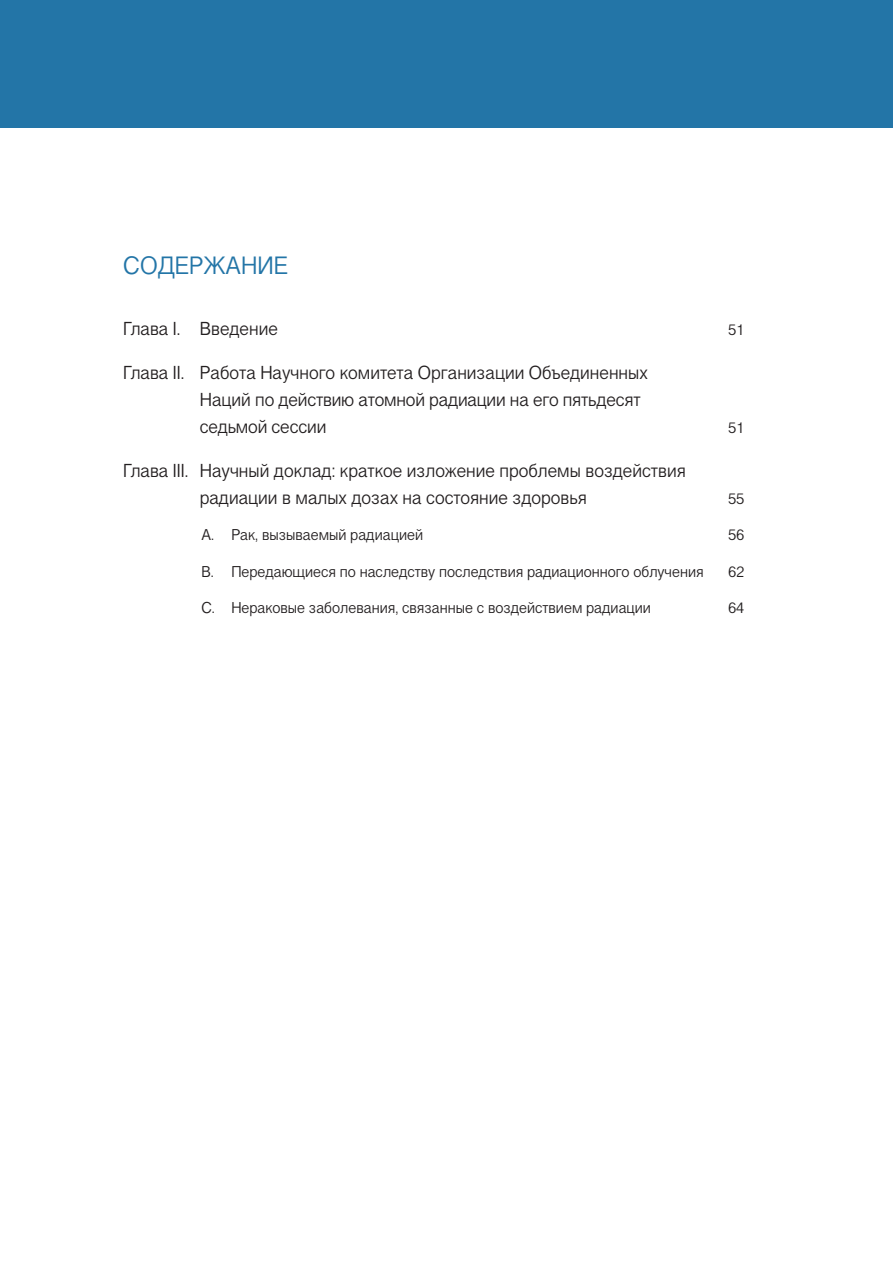
<style>
.page{position:relative;width:893px;height:1263px;background:#fff}
.page>*{position:absolute;margin:0;border:0;box-sizing:border-box;transform-origin:0 0}
.t1{font:24px "Cyrvetica Extra";color:#2375a7}
.t2{font:18px/27px "Cyrvetica Extra";color:#231f20}
.t3{font:15px "Cyrvetica Extra";color:#231f20}
</style>
<div class="page">
<div style="left:0;top:0;width:893px;height:128px;background:#2375a7"></div>
<h1 class="t1" style="left:123px;top:256px;width:166px">СОДЕРЖАНИЕ</h1>
<p class="t2" style="left:123px;top:317px;width:156px">Глава I. Введение</p>
<p class="t3" style="left:728px;top:324px;width:18px">51</p>
<p class="t2" style="left:200px;top:361px;width:449px;text-indent:-76px">Глава II. Работа Научного комитета Организации Объединенных<br>Наций по действию атомной радиации на его пятьдесят седьмой сессии</p>
<p class="t3" style="left:728px;top:422px;width:18px">51</p>
<p class="t2" style="left:200px;top:459px;width:487px;text-indent:-76px">Глава III. Научный доклад: краткое изложение проблемы воздействия радиации в малых дозах на состояние здоровья</p>
<p class="t3" style="left:728px;top:493px;width:18px">55</p>
<p class="t3" style="left:201px;top:529px;width:223px">A. Рак, вызываемый радиацией</p>
<p class="t3" style="left:728px;top:529px;width:18px">56</p>
<p class="t3" style="left:201px;top:566px;width:504px">B. Передающиеся по наследству последствия радиационного облучения</p>
<p class="t3" style="left:728px;top:566px;width:18px">62</p>
<p class="t3" style="left:201px;top:602px;width:451px">C. Нераковые заболевания, связанные с воздействием радиации</p>
<p class="t3" style="left:728px;top:602px;width:18px">64</p>
</div>
